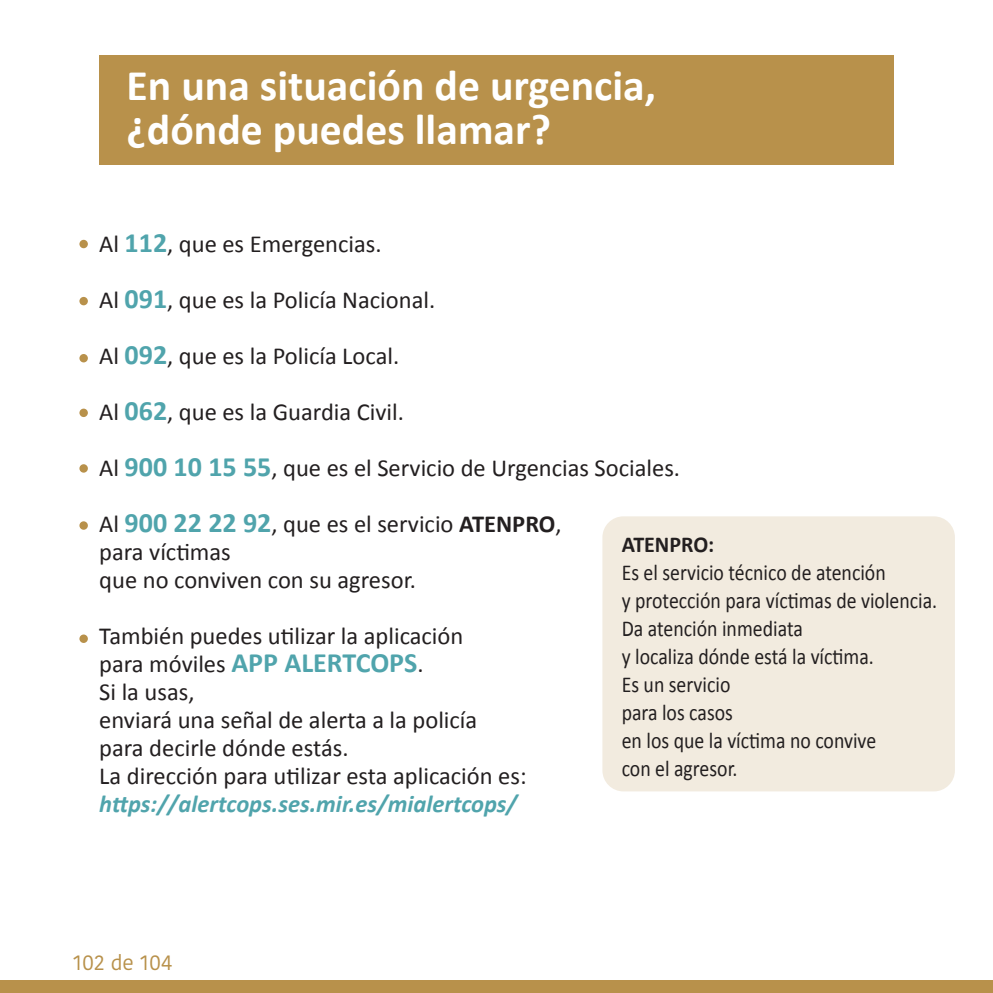
<style>
.page{position:relative;width:993px;height:993px;background:#fff}
.page>*{position:absolute;margin:0;border:0;box-sizing:border-box;transform-origin:0 0}
.t1{font:700 43.75px "Calibri";color:#fff}
.t2{font:24.5px "Calibri";color:#231f20}
.t3{font:italic 700 24.5px "Calibri";color:#50a4ac}
.t4{font:22.75px "Calibri";color:#231f20;scale:.87 1}
.t5{font:700 22.75px "Calibri";color:#231f20}
.t6{font:21px "Kohinoor Devanagari";color:#b8914b}
.s1{font-weight:700;font-size:28px;color:#50a4ac}
.s2{font-weight:700}
</style>
<div class="page">
<div style="left:0;top:980px;width:992px;height:12px;background:#b8914b"></div>
<div style="left:99px;top:56px;width:794px;height:109px;background:#b8914b"></div>
<div style="left:79px;top:240px;width:9px;height:8px;background:#b8914b;border-radius:50%"></div>
<div style="left:79px;top:408px;width:9px;height:9px;background:#b8914b;border-radius:50%"></div>
<div style="left:79px;top:354px;width:9px;height:8px;background:#b8914b;border-radius:50%"></div>
<div style="left:79px;top:297px;width:9px;height:8px;background:#b8914b;border-radius:50%"></div>
<div style="left:79px;top:521px;width:9px;height:8px;background:#b8914b;border-radius:50%"></div>
<div style="left:79px;top:464px;width:9px;height:8px;background:#b8914b;border-radius:50%"></div>
<div style="left:79px;top:634px;width:9px;height:8px;background:#b8914b;border-radius:50%"></div>
<div style="left:602px;top:516px;width:352px;height:275px;background:#f2ebdf;border-radius:21px"></div>
<p class="t1" style="left:126px;top:58px;width:531px">En una situación de urgencia,</p>
<p class="t1" style="left:126px;top:102px;width:426px">¿dónde puedes llamar?</p>
<p class="t2" style="left:99px;top:228px;width:284px">Al <span class="s1">112</span>, que es Emergencias.</p>
<p class="t2" style="left:99px;top:284px;width:337px">Al <span class="s1">091</span>, que es la Policía Nacional.</p>
<p class="t2" style="left:99px;top:340px;width:301px">Al <span class="s1">092</span>, que es la Policía Local.</p>
<p class="t2" style="left:99px;top:396px;width:306px">Al <span class="s1">062</span>, que es la Guardia Civil.</p>
<p class="t2" style="left:99px;top:452px;width:582px">Al <span class="s1">900 10 15 55</span>, que es el Servicio de Urgencias Sociales.</p>
<p class="t2" style="left:99px;top:508px;width:463px">Al <span class="s1">900 22 22 92</span>, que es el servicio <span class="s2">ATENPRO</span>,</p>
<p class="t2" style="left:99px;top:536px;width:133px">para víctimas</p>
<p class="t2" style="left:99px;top:564px;width:318px">que no conviven con su agresor.</p>
<p class="t2" style="left:99px;top:620px;width:365px">También puedes utilizar la aplicación</p>
<p class="t2" style="left:99px;top:648px;width:326px">para móviles <span class="s1">APP ALERTCOPS</span>.</p>
<p class="t2" style="left:99px;top:676px;width:97px">Si la usas,</p>
<p class="t2" style="left:99px;top:704px;width:379px">enviará una señal de alerta a la policía</p>
<p class="t2" style="left:99px;top:732px;width:251px">para decirle dónde estás.</p>
<p class="t2" style="left:99px;top:760px;width:428px">La dirección para utilizar esta aplicación es:</p>
<p class="t3" style="left:99px;top:788px;width:419px">https://alertcops.ses.mir.es/mialertcops/</p>
<p class="t5" style="left:621px;top:530px;width:94px">ATENPRO:</p>
<p class="t4" style="left:621px;top:558px;width:305px">Es el servicio técnico de atención</p>
<p class="t4" style="left:621px;top:586px;width:364px">y protección para víctimas de violencia.</p>
<p class="t4" style="left:621px;top:614px;width:210px">Da atención inmediata</p>
<p class="t4" style="left:621px;top:642px;width:291px">y localiza dónde está la víctima.</p>
<p class="t4" style="left:621px;top:670px;width:126px">Es un servicio</p>
<p class="t4" style="left:621px;top:698px;width:129px">para los casos</p>
<p class="t4" style="left:621px;top:726px;width:294px">en los que la víctima no convive</p>
<p class="t4" style="left:621px;top:754px;width:135px">con el agresor.</p>
<p class="t6" style="left:73px;top:950px;width:100px">102 de 104</p>
</div>
